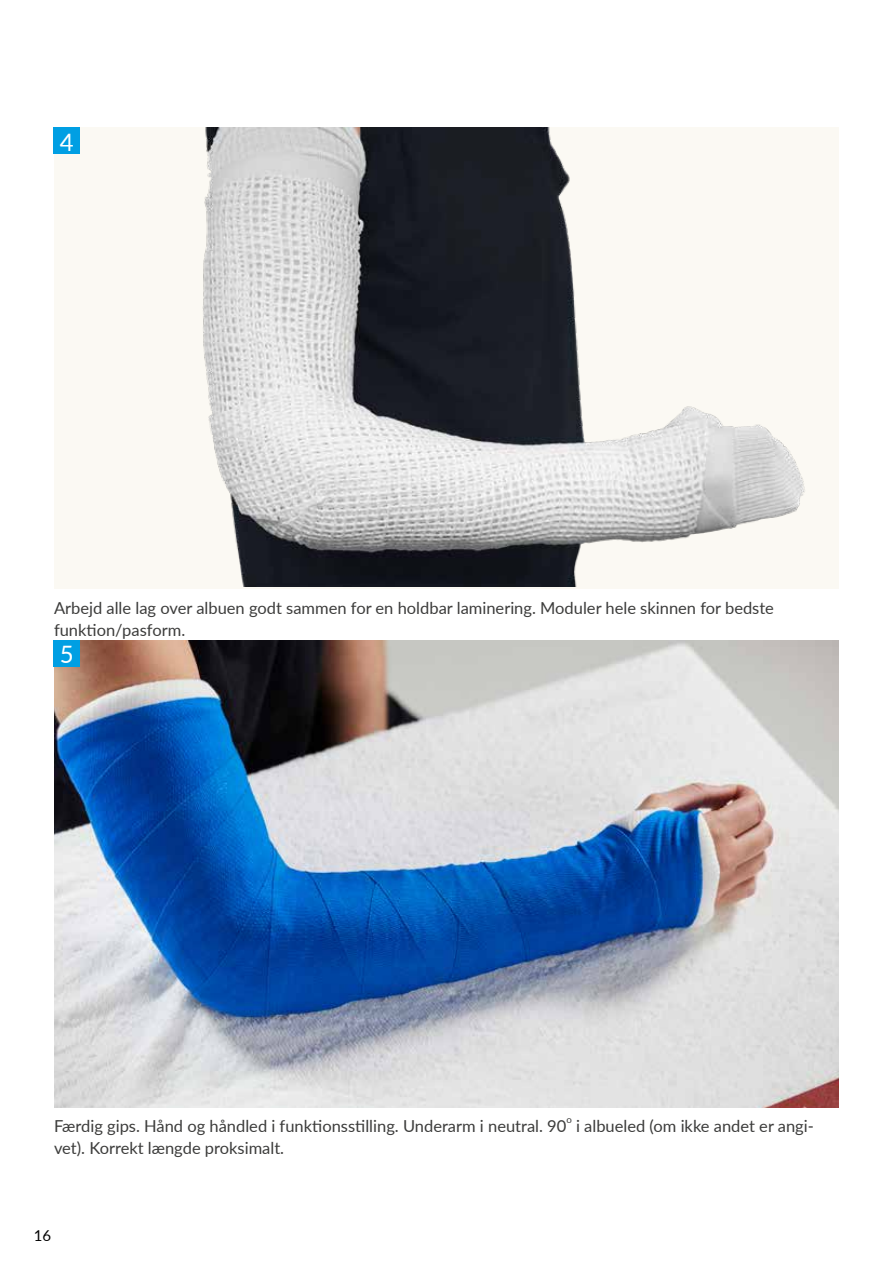
<style>
.page{position:relative;width:893px;height:1263px;background:#fff}
.page>*{position:absolute;margin:0;border:0;box-sizing:border-box;transform-origin:0 0}
.t1{font:24px "Lato";color:#fff}
.t2{font:16.5px/21.8px "Lato";color:#3c3c3b}
.t3{font:15px "Lato";color:#000}
.t4{font:9.6px "Lato";color:#3c3c3b}
</style>
<div class="page">
<div style="left:54px;top:128px;width:785px;height:461px;background:#fbf9f3"></div>
<img style="left:54px;top:640px;width:785px;height:468px">
<img style="left:202px;top:128px;width:603px;height:459px">
<div style="left:53px;top:128px;width:27px;height:26px;background:#009fe3"></div>
<div style="left:53px;top:640px;width:27px;height:27px;background:#009fe3"></div>
<h1 class="t1" style="left:60px;top:125px;width:15px">4</h1>
<p class="t2" style="left:54px;top:596px;width:721px">Arbejd alle lag over albuen godt sammen for en holdbar laminering. Moduler hele skinnen for bedste funktion/pasform.</p>
<h1 class="t1" style="left:60px;top:637px;width:15px">5</h1>
<p class="t2" style="left:54px;top:1114px;width:514px">Færdig gips. Hånd og håndled i funktionsstilling. Underarm i neutral. 90</p>
<p class="t4" style="left:566px;top:1113px;width:7px">o</p>
<p class="t2" style="left:576px;top:1114px;width:239px">i albueled (om ikke andet er angi-</p>
<p class="t2" style="left:54px;top:1136px;width:232px">vet). Korrekt længde proksimalt.</p>
<p class="t3" style="left:34px;top:1224px;width:19px">16</p>
</div>
